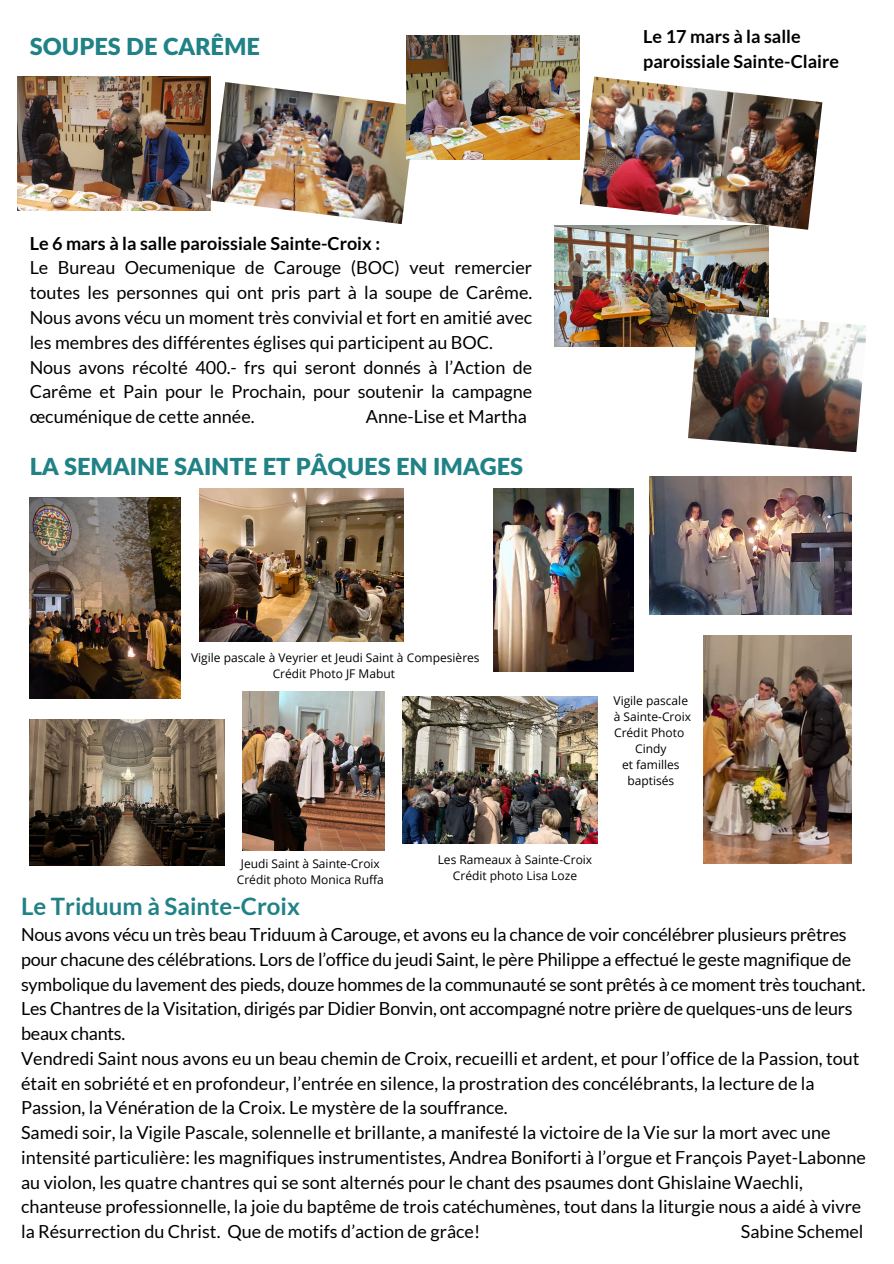
<style>
.page{position:relative;width:894px;height:1264px;background:#fff}
.page>*{position:absolute;margin:0;border:0;box-sizing:border-box;transform-origin:0 0}
.t1{font:700 24px "Lato";color:#208286}
.t2{font:900 23.4px "Lato Latin";color:#208286}
.t3{font:18px/24.8px "Lato";color:#000}
.t4{font:700 18px/24.8px "Lato";color:#000}
.t5{font:12px/16px "Open Sans";color:#000;text-align:center}
</style>
<div class="page">
<img style="left:210px;top:82px;width:206px;height:142px">
<img style="left:17px;top:76px;width:194px;height:134px">
<img style="left:406px;top:35px;width:173px;height:124px">
<img style="left:579px;top:76px;width:243px;height:154px">
<img style="left:402px;top:696px;width:195px;height:147px">
<img style="left:493px;top:488px;width:140px;height:183px">
<img style="left:649px;top:477px;width:202px;height:137px">
<img style="left:199px;top:488px;width:204px;height:153px">
<img style="left:29px;top:497px;width:151px;height:201px">
<img style="left:554px;top:226px;width:214px;height:120px">
<img style="left:687px;top:311px;width:179px;height:141px">
<img style="left:30px;top:719px;width:194px;height:146px">
<img style="left:242px;top:691px;width:142px;height:159px">
<img style="left:703px;top:635px;width:148px;height:228px">
<p class="t2" style="left:30px;top:36px;width:232px">SOUPES DE CARÊME</p>
<p class="t4" style="left:30px;top:230px;width:352px">Le 6 mars à la salle paroissiale Sainte-Croix :</p>
<p class="t3" style="left:30px;top:255px;width:504px">Le Bureau Oecumenique de Carouge (BOC) veut remercier toutes les personnes qui ont pris part à la soupe de Carême.<br>Nous avons vécu un moment très convivial et fort en amitié avec les membres des différentes églises qui participent au BOC.<br>Nous avons récolté 400.- frs qui seront donnés à l’Action de Carême et Pain pour le Prochain, pour soutenir la campagne œcuménique de cette année.</p>
<p class="t3" style="left:366px;top:403px;width:162px">Anne-Lise et Martha</p>
<p class="t2" style="left:30px;top:456px;width:495px">LA SEMAINE SAINTE ET PÂQUES EN IMAGES</p>
<p class="t5" style="left:191px;top:649px;width:290px">Vigile pascale à Veyrier et Jeudi Saint à Compesières<br>Crédit Photo JF Mabut</p>
<p class="t4" style="left:643px;top:24px;width:197px">Le 17 mars à la salle paroissiale Sainte-Claire</p>
<p class="t5" style="left:613px;top:692px;width:79px">Vigile pascale à Sainte-Croix<br>Crédit Photo<br>Cindy<br>et familles baptisés</p>
<p class="t5" style="left:237px;top:855px;width:148px">Jeudi Saint à Sainte-Croix<br>Crédit photo Monica Ruffa</p>
<p class="t5" style="left:437px;top:851px;width:156px">Les Rameaux à Sainte-Croix<br>Crédit photo Lisa Loze</p>
<h1 class="t1" style="left:21px;top:891px;width:280px">Le Triduum à Sainte-Croix</h1>
<p class="t3" style="left:21px;top:921px;width:846px">Nous avons vécu un très beau Triduum à Carouge, et avons eu la chance de voir concélébrer plusieurs prêtres pour chacune des célébrations. Lors de l’office du jeudi Saint, le père Philippe a effectué le geste magnifique de symbolique du lavement des pieds, douze hommes de la communauté se sont prêtés à ce moment très touchant.<br>Les Chantres de la Visitation, dirigés par Didier Bonvin, ont accompagné notre prière de quelques-uns de leurs beaux chants.<br>Vendredi Saint nous avons eu un beau chemin de Croix, recueilli et ardent, et pour l’office de la Passion, tout était en sobriété et en profondeur, l’entrée en silence, la prostration des concélébrants, la lecture de la Passion, la Vénération de la Croix. Le mystère de la souffrance.<br>Samedi soir, la Vigile Pascale, solennelle et brillante, a manifesté la victoire de la Vie sur la mort avec une intensité particulière: les magnifiques instrumentistes, Andrea Boniforti à l’orgue et François Payet-Labonne au violon, les quatre chantres qui se sont alternés pour le chant des psaumes dont Ghislaine Waechli, chanteuse professionnelle, la joie du baptême de trois catéchumènes, tout dans la liturgie nous a aidé à vivre la Résurrection du Christ. Que de motifs d’action de grâce!</p>
<p class="t3" style="left:740px;top:1218px;width:124px">Sabine Schemel</p>
</div>
